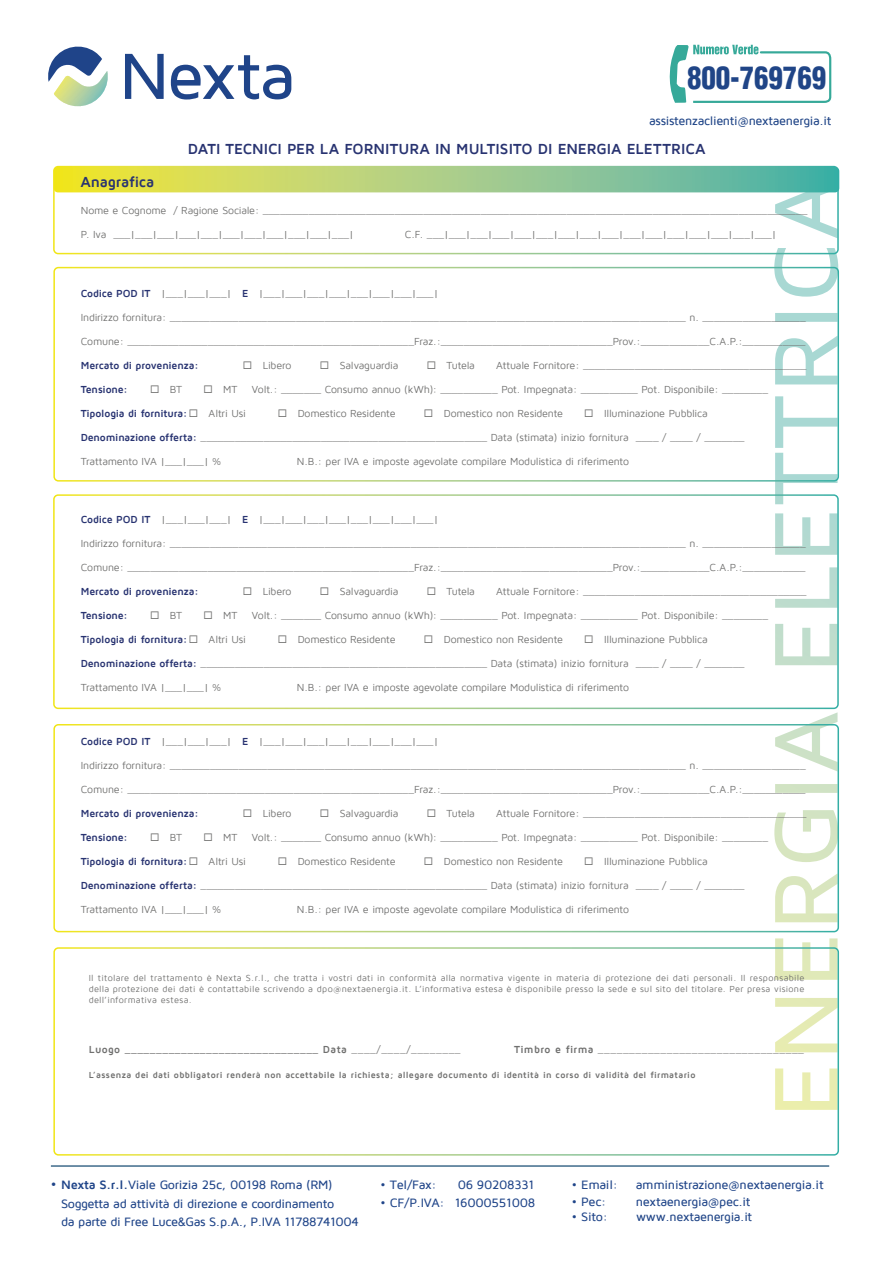
<style>
.page{position:relative;width:893px;height:1263px;background:#fff}
.page>*{position:absolute;margin:0;border:0;box-sizing:border-box;transform-origin:0 0}
.t1{font:900 condensed 30.45px "Helvetica LT Std";letter-spacing:-.005em;color:#204587;scale:.95 1}
.t2{font:700 15px "Maven Pro";letter-spacing:-.005em;color:#283371}
.t3{font:500 12.45px/18.8px "Maven Pro";letter-spacing:-.025em;color:#204589}
.t4{font:500 12.45px "Maven Pro";letter-spacing:-.025em;color:#204587}
.t5{font:10.5px "Maven Pro";letter-spacing:-.015em;color:#70706f}
.t6{font:700 10.5px "Maven Pro";letter-spacing:-.015em;color:#283371}
.t7{font:700 10.5px "Maven Pro";letter-spacing:.04em;color:#70706f}
.t8{font:9px/10.8px "Maven Pro";letter-spacing:.035em;color:#70706f;text-align:justify}
.t9{font:700 9px "Maven Pro";letter-spacing:.035em;color:#70706f}
.s1{font-weight:700;color:#283371}
.s2{color:#70706f}
.s3{font-weight:400;color:#70706f}
.s4{font-weight:400}
.s5{font-weight:700}
.s6{font-size:13.8px}
</style>
<div class="page">
<svg style="left:125px;top:54px;width:39px;height:45px"></svg>
<svg style="left:171px;top:55px;width:120px;height:45px"></svg>
<svg style="left:48px;top:46px;width:60px;height:61px"></svg>
<svg style="left:669px;top:45px;width:162px;height:58px"></svg>
<hr style="left:51px;top:1165px;width:778px;height:1px;background:#09416a">
<svg style="left:775px;top:1068px;width:61px;height:42px"></svg>
<svg style="left:775px;top:998px;width:61px;height:54px"></svg>
<svg style="left:775px;top:938px;width:62px;height:42px"></svg>
<svg style="left:775px;top:874px;width:61px;height:48px"></svg>
<svg style="left:774px;top:810px;width:62px;height:52px"></svg>
<svg style="left:775px;top:784px;width:61px;height:9px"></svg>
<svg style="left:775px;top:712px;width:62px;height:59px"></svg>
<svg style="left:775px;top:624px;width:61px;height:41px"></svg>
<svg style="left:775px;top:567px;width:61px;height:41px"></svg>
<svg style="left:775px;top:513px;width:61px;height:42px"></svg>
<svg style="left:775px;top:396px;width:62px;height:108px"></svg>
<svg style="left:775px;top:337px;width:61px;height:47px"></svg>
<svg style="left:775px;top:313px;width:61px;height:9px"></svg>
<svg style="left:774px;top:248px;width:64px;height:49px"></svg>
<div style="left:53px;top:494px;width:786px;height:215px;border:2px solid #fff;border-radius:4px"></div>
<svg style="left:56px;top:169px;width:780px;height:69px"></svg>
<div style="left:53px;top:166px;width:786px;height:88px;border:2px solid #fff;border-radius:4px"></div>
<div style="left:53px;top:267px;width:786px;height:215px;border:2px solid #fff;border-radius:4px"></div>
<div style="left:53px;top:724px;width:786px;height:208px;border:2px solid #fff;border-radius:4px"></div>
<div style="left:53px;top:947px;width:786px;height:208px;border:2px solid #fff;border-radius:4px"></div>
<h1 class="t1" style="left:687px;top:59px;width:148px">800-769769</h1>
<p class="t4" style="left:649px;top:114px;width:184px">assistenzaclienti@nextaenergia.it</p>
<h2 class="t2" style="left:81px;top:174px;width:75px">Anagrafica</h2>
<h2 class="t2" style="left:188px;top:141px;width:519px">DATI TECNICI PER LA FORNITURA IN MULTISITO DI ENERGIA ELETTRICA</h2>
<p class="t5" style="left:81px;top:204px;width:728px">Nome e Cognome / Ragione Sociale: _______________________________________________________________________________________________</p>
<p class="t5" style="left:81px;top:228px;width:275px">P. Iva ___|___|___|___|___|___|___|___|___|___|___|</p>
<p class="t5" style="left:405px;top:228px;width:373px">C.F. ___|___|___|___|___|___|___|___|___|___|___|___|___|___|___|___|</p>
<p class="t5" style="left:81px;top:288px;width:359px"><span class="s1">Codice POD IT</span> |___|___|___| <span class="s1">E</span> |___|___|___|___|___|___|___|___|</p>
<p class="t5" style="left:81px;top:312px;width:726px">Indirizzo fornitura: __________________________________________________________________________________________ n. __________________</p>
<p class="t5" style="left:81px;top:336px;width:726px">Comune: __________________________________________________Fraz.:______________________________Prov.:____________C.A.P.:___________</p>
<p class="t6" style="left:81px;top:360px;width:119px">Mercato di provenienza:</p>
<p class="t5" style="left:243px;top:360px;width:50px">◻ Libero</p>
<p class="t5" style="left:320px;top:360px;width:80px">◻ Salvaguardia</p>
<p class="t5" style="left:427px;top:360px;width:50px">◻ Tutela</p>
<p class="t5" style="left:496px;top:360px;width:312px">Attuale Fornitore: _______________________________________</p>
<p class="t6" style="left:81px;top:384px;width:49px">Tensione:</p>
<p class="t5" style="left:150px;top:384px;width:34px">◻ BT</p>
<p class="t5" style="left:203px;top:384px;width:36px">◻ MT</p>
<p class="t5" style="left:252px;top:384px;width:518px">Volt.: _______ Consumo annuo (kWh): __________ Pot. Impegnata: __________ Pot. Disponibile: ________</p>
<p class="t6" style="left:81px;top:408px;width:167px">Tipologia di fornitura:<span class="s2">◻</span> <span class="s3">Altri Usi</span></p>
<p class="t5" style="left:278px;top:408px;width:119px">◻ Domestico Residente</p>
<p class="t5" style="left:424px;top:408px;width:141px">◻ Domestico non Residente</p>
<p class="t5" style="left:584px;top:408px;width:125px">◻ Illuminazione Pubblica</p>
<p class="t5" style="left:81px;top:432px;width:665px"><span class="s1">Denominazione offerta:</span> __________________________________________________ Data (stimata) inizio fornitura ____ / ____ / _______</p>
<p class="t5" style="left:81px;top:456px;width:142px">Trattamento IVA |___|___| %</p>
<p class="t5" style="left:297px;top:456px;width:334px">N.B.: per IVA e imposte agevolate compilare Modulistica di riferimento</p>
<p class="t5" style="left:81px;top:514px;width:359px"><span class="s1">Codice POD IT</span> |___|___|___| <span class="s1">E</span> |___|___|___|___|___|___|___|___|</p>
<p class="t5" style="left:81px;top:538px;width:726px">Indirizzo fornitura: __________________________________________________________________________________________ n. __________________</p>
<p class="t5" style="left:81px;top:562px;width:726px">Comune: __________________________________________________Fraz.:______________________________Prov.:____________C.A.P.:___________</p>
<p class="t6" style="left:81px;top:586px;width:119px">Mercato di provenienza:</p>
<p class="t5" style="left:243px;top:586px;width:50px">◻ Libero</p>
<p class="t5" style="left:320px;top:586px;width:80px">◻ Salvaguardia</p>
<p class="t5" style="left:427px;top:586px;width:50px">◻ Tutela</p>
<p class="t5" style="left:496px;top:586px;width:312px">Attuale Fornitore: _______________________________________</p>
<p class="t6" style="left:81px;top:610px;width:49px">Tensione:</p>
<p class="t5" style="left:150px;top:610px;width:34px">◻ BT</p>
<p class="t5" style="left:203px;top:610px;width:36px">◻ MT</p>
<p class="t5" style="left:252px;top:610px;width:518px">Volt.: _______ Consumo annuo (kWh): __________ Pot. Impegnata: __________ Pot. Disponibile: ________</p>
<p class="t6" style="left:81px;top:634px;width:167px">Tipologia di fornitura:<span class="s2">◻</span> <span class="s3">Altri Usi</span></p>
<p class="t5" style="left:278px;top:634px;width:119px">◻ Domestico Residente</p>
<p class="t5" style="left:424px;top:634px;width:141px">◻ Domestico non Residente</p>
<p class="t5" style="left:584px;top:634px;width:125px">◻ Illuminazione Pubblica</p>
<p class="t5" style="left:81px;top:658px;width:665px"><span class="s1">Denominazione offerta:</span> __________________________________________________ Data (stimata) inizio fornitura ____ / ____ / _______</p>
<p class="t5" style="left:81px;top:682px;width:142px">Trattamento IVA |___|___| %</p>
<p class="t5" style="left:297px;top:682px;width:334px">N.B.: per IVA e imposte agevolate compilare Modulistica di riferimento</p>
<p class="t5" style="left:81px;top:736px;width:359px"><span class="s1">Codice POD IT</span> |___|___|___| <span class="s1">E</span> |___|___|___|___|___|___|___|___|</p>
<p class="t5" style="left:81px;top:760px;width:726px">Indirizzo fornitura: __________________________________________________________________________________________ n. __________________</p>
<p class="t5" style="left:81px;top:784px;width:726px">Comune: __________________________________________________Fraz.:______________________________Prov.:____________C.A.P.:___________</p>
<p class="t6" style="left:81px;top:808px;width:119px">Mercato di provenienza:</p>
<p class="t5" style="left:243px;top:808px;width:50px">◻ Libero</p>
<p class="t5" style="left:320px;top:808px;width:80px">◻ Salvaguardia</p>
<p class="t5" style="left:427px;top:808px;width:50px">◻ Tutela</p>
<p class="t5" style="left:496px;top:808px;width:312px">Attuale Fornitore: _______________________________________</p>
<p class="t6" style="left:81px;top:832px;width:49px">Tensione:</p>
<p class="t5" style="left:150px;top:832px;width:34px">◻ BT</p>
<p class="t5" style="left:203px;top:832px;width:36px">◻ MT</p>
<p class="t5" style="left:252px;top:832px;width:518px">Volt.: _______ Consumo annuo (kWh): __________ Pot. Impegnata: __________ Pot. Disponibile: ________</p>
<p class="t6" style="left:81px;top:856px;width:167px">Tipologia di fornitura:<span class="s2">◻</span> <span class="s3">Altri Usi</span></p>
<p class="t5" style="left:278px;top:856px;width:119px">◻ Domestico Residente</p>
<p class="t5" style="left:424px;top:856px;width:141px">◻ Domestico non Residente</p>
<p class="t5" style="left:584px;top:856px;width:125px">◻ Illuminazione Pubblica</p>
<p class="t5" style="left:81px;top:880px;width:665px"><span class="s1">Denominazione offerta:</span> __________________________________________________ Data (stimata) inizio fornitura ____ / ____ / _______</p>
<p class="t5" style="left:81px;top:904px;width:142px">Trattamento IVA |___|___| %</p>
<p class="t5" style="left:297px;top:904px;width:334px">N.B.: per IVA e imposte agevolate compilare Modulistica di riferimento</p>
<p class="t8" style="left:89px;top:973px;width:717px">Il titolare del trattamento è Nexta S.r.l., che tratta i vostri dati in conformità alla normativa vigente in materia di protezione dei dati personali. Il responsabile della protezione dei dati è contattabile scrivendo a dpo@nextaenergia.it. L’informativa estesa è disponibile presso la sede e sul sito del titolare. Per presa visione dell’informativa estesa.</p>
<p class="t7" style="left:89px;top:1044px;width:373px">Luogo _______________________________ Data <span class="s4">____/____/________</span></p>
<p class="t5" style="left:514px;top:1044px;width:291px"><span class="s5">Timbro e firma</span> _________________________________</p>
<p class="t9" style="left:89px;top:1070px;width:608px">L’assenza dei dati obbligatori renderà non accettabile la richiesta; allegare documento di identità in corso di validità del firmatario</p>
<p class="t3" style="left:61px;top:1175px;width:299px;text-indent:-10px"><span class="s6">•</span> <span class="s5">Nexta S.r.l.</span>Viale Gorizia 25c, 00198 Roma (RM)<br>Soggetta ad attività di direzione e coordinamento<br>da parte di Free Luce&amp;Gas S.p.A., P.IVA 11788741004</p>
<p class="t3" style="left:380px;top:1175px;width:58px">• Tel/Fax:</p>
<p class="t3" style="left:458px;top:1175px;width:78px">06 90208331</p>
<p class="t3" style="left:380px;top:1194px;width:156px">• CF/P.IVA: 16000551008</p>
<p class="t3" style="left:572px;top:1175px;width:48px">• Email:</p>
<p class="t3" style="left:636px;top:1175px;width:189px">amministrazione@nextaenergia.it</p>
<p class="t3" style="left:572px;top:1192px;width:36px">• Pec:</p>
<p class="t3" style="left:572px;top:1208px;width:38px">• Sito:</p>
<p class="t3" style="left:636px;top:1192px;width:116px">nextaenergia@pec.it</p>
<p class="t4" style="left:636px;top:1210px;width:118px">www.nextaenergia.it</p>
</div>
